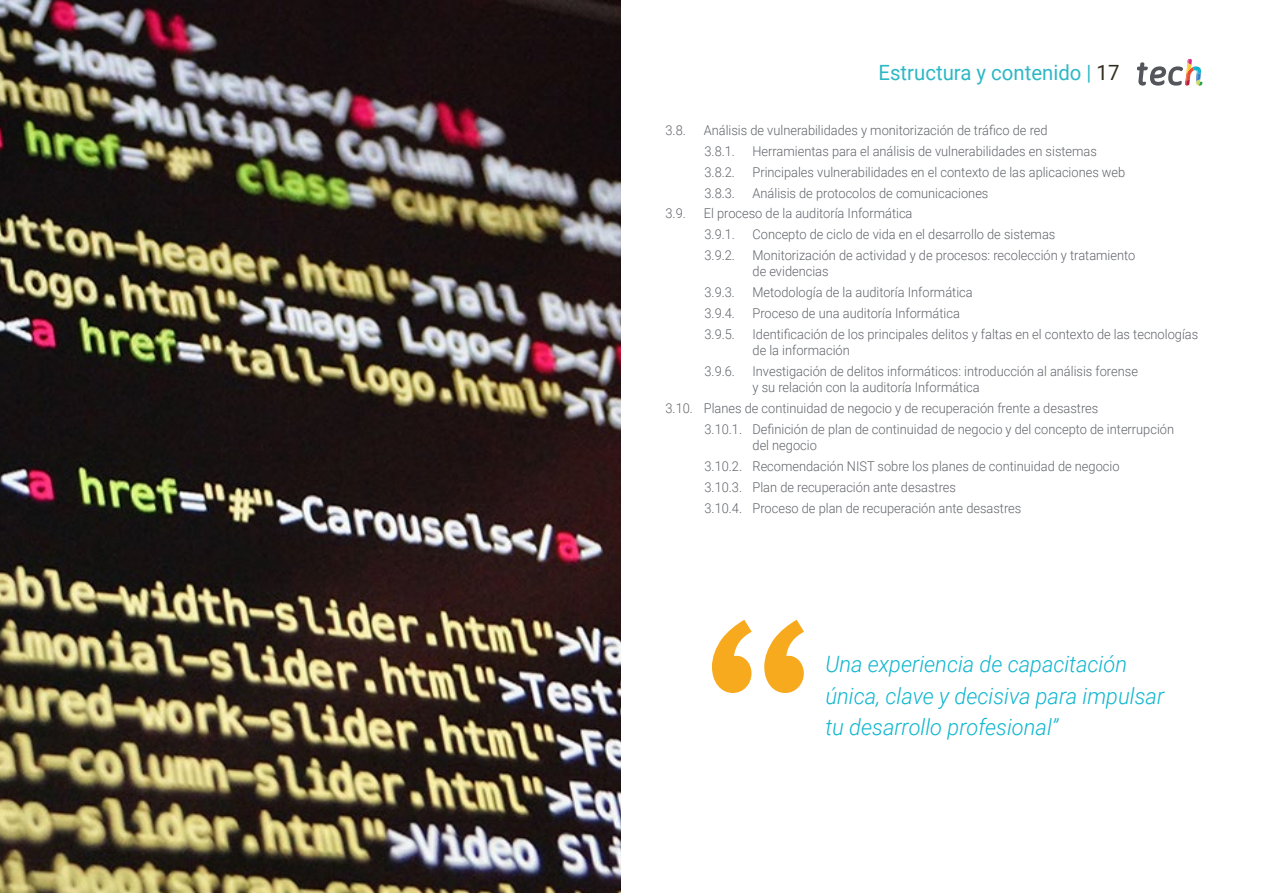
<style>
.page{position:relative;width:1263px;height:893px;background:#fff}
.page>*{position:absolute;margin:0;border:0;box-sizing:border-box;transform-origin:0 0}
.t1{font:italic 300 22.5px/31.5px "Roboto";color:#0fb6cf}
.t2{font:21px "Roboto";color:#2db8c5}
.t3{font:300 13.5px/20.7px "Roboto";color:#61646a;scale:.95 1}
.s1{color:#312e20}
</style>
<div class="page">
<svg style="left:1137px;top:59px;width:65px;height:27px"></svg>
<svg style="left:712px;top:620px;width:92px;height:73px"></svg>
<img style="left:0;top:0;width:621px;height:893px">
<h2 class="t2" style="left:878px;top:57px;width:242px">Estructura y contenido | <span class="s1">17</span></h2>
<p class="t3" style="left:665px;top:120px;width:23px">3.8.</p>
<p class="t3" style="left:704px;top:120px;width:363px">Análisis de vulnerabilidades y monitorización de tráfico de red<br>3.8.1.</p>
<p class="t3" style="left:752px;top:141px;width:364px">Herramientas para el análisis de vulnerabilidades en sistemas</p>
<p class="t3" style="left:704px;top:161px;width:34px">3.8.2.</p>
<p class="t3" style="left:752px;top:161px;width:394px">Principales vulnerabilidades en el contexto de las aplicaciones web</p>
<p class="t3" style="left:704px;top:182px;width:34px">3.8.3.</p>
<p class="t3" style="left:752px;top:182px;width:250px">Análisis de protocolos de comunicaciones</p>
<p class="t3" style="left:665px;top:203px;width:23px">3.9.</p>
<p class="t3" style="left:704px;top:203px;width:221px">El proceso de la auditoría Informática<br>3.9.1.</p>
<p class="t3" style="left:752px;top:224px;width:320px">Concepto de ciclo de vida en el desarrollo de sistemas</p>
<p class="t3" style="left:704px;top:244px;width:34px">3.9.2.</p>
<p class="t3" style="left:752px;top:246px;width:404px;line-height:16.5px">Monitorización de actividad y de procesos: recolección y tratamiento de evidencias</p>
<p class="t3" style="left:704px;top:282px;width:34px">3.9.3.</p>
<p class="t3" style="left:752px;top:282px;width:233px">Metodología de la auditoría Informática</p>
<p class="t3" style="left:704px;top:302px;width:34px">3.9.4.</p>
<p class="t3" style="left:752px;top:302px;width:220px">Proceso de una auditoría Informática</p>
<p class="t3" style="left:704px;top:323px;width:34px">3.9.5.</p>
<p class="t3" style="left:752px;top:325px;width:471px;line-height:16.5px">Identificación de los principales delitos y faltas en el contexto de las tecnologías de la información</p>
<p class="t3" style="left:704px;top:360px;width:34px">3.9.6.</p>
<p class="t3" style="left:752px;top:362px;width:407px;line-height:16.5px">Investigación de delitos informáticos: introducción al análisis forense y su relación con la auditoría Informática</p>
<p class="t3" style="left:704px;top:398px;width:496px;text-indent:-39px">3.10. Planes de continuidad de negocio y de recuperación frente a desastres<br>3.10.1. Definición de plan de continuidad de negocio y del concepto de interrupción</p>
<p class="t3" style="left:704px;top:435px;width:438px;text-indent:48px">del negocio<br>3.10.2. Recomendación NIST sobre los planes de continuidad de negocio 3.10.3. Plan de recuperación ante desastres<br>3.10.4. Proceso de plan de recuperación ante desastres</p>
<h1 class="t1" style="left:825px;top:648px;width:340px">Una experiencia de capacitación única, clave y decisiva para impulsar tu desarrollo profesional”</h1>
</div>
